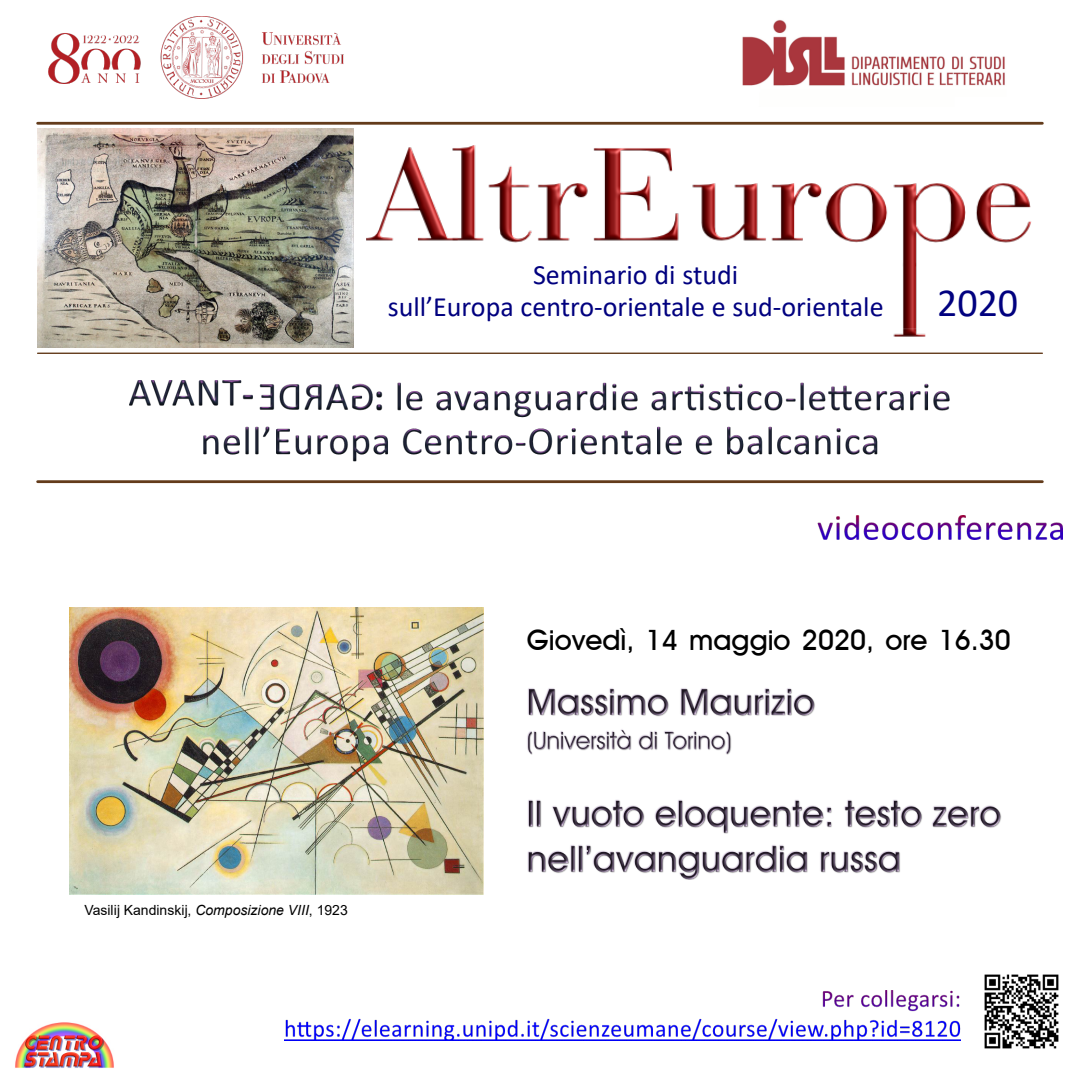
<style>
.page{position:relative;width:1080px;height:1080px;background:#fff}
.page>*{position:absolute;margin:0;border:0;box-sizing:border-box;transform-origin:0 0}
.t1{font:40px "Calibri";color:#01017f}
.t2{font:28px/32px "Calibri";color:#01017f;text-align:center}
.t3{font:500 28px "Avant Garde IT Cby BT";color:#000}
.t4{font:14px "Arial";color:#000}
.s1{font-style:italic}
</style>
<div class="page">
<img style="left:49px;top:17px;width:294px;height:82px">
<img style="left:742px;top:20px;width:263px;height:66px">
<img style="left:366px;top:145px;width:665px;height:192px">
<img style="left:38px;top:128px;width:316px;height:219px">
<hr style="left:38px;top:353px;width:1004px;height:1px;background:#633b1b">
<hr style="left:38px;top:122px;width:1004px;height:3px;background:#633b1b">
<hr style="left:38px;top:480px;width:1004px;height:3px;background:#633b1b">
<img style="left:129px;top:380px;width:933px;height:160px">
<img style="left:284px;top:991px;width:676px;height:50px">
<img style="left:984px;top:974px;width:75px;height:75px">
<img style="left:15px;top:1022px;width:99px;height:46px">
<img style="left:527px;top:688px;width:475px;height:192px">
<img style="left:69px;top:607px;width:414px;height:287px">
<p class="t2" style="left:388px;top:261px;width:497px">Seminario di studi<br>sull’Europa centro-orientale e sud-orientale</p>
<h1 class="t1" style="left:937px;top:286px;width:83px">2020</h1>
<p class="t4" style="left:84px;top:905px;width:265px">Vasilĳ Kandinskĳ, <span class="s1">Composizione VIII</span>, 1923</p>
<p class="t3" style="left:527px;top:629px;width:486px">Giovedì, 14 maggio 2020, ore 16.30</p>
</div>
